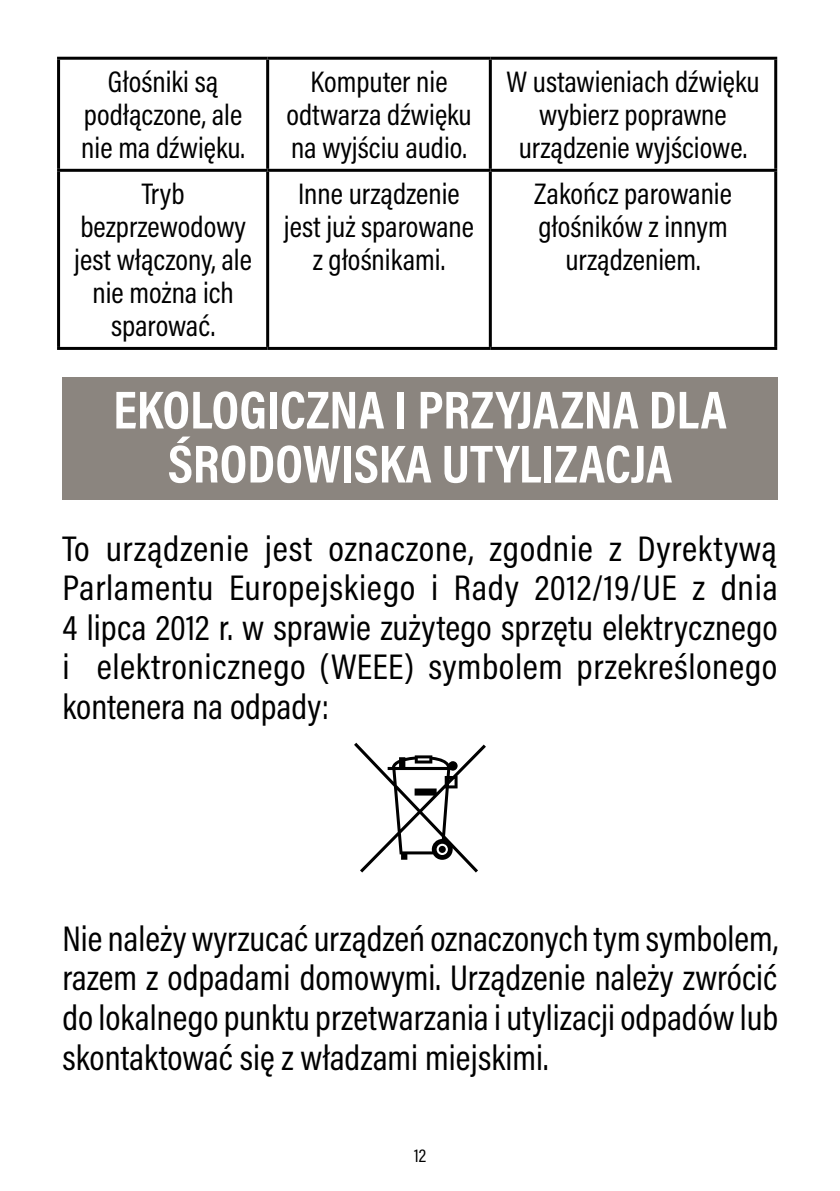
<style>
.page{position:relative;width:840px;height:1191px;background:#fff}
.page>*{position:absolute;margin:0;border:0;box-sizing:border-box;transform-origin:0 0}
.t1{font:700 54px/54px "Acumin Pro Cond";color:#fff;text-align:center}
.t2{font:36px/39.6px "Acumin Pro Cond";color:#000;text-align:justify}
.t3{font:30px/32.8px "Acumin Pro Cond";color:#000;text-align:center}
.t4{font:18.8px "Acumin Pro Cond";color:#000}
</style>
<div class="page">
<hr style="left:57px;top:57px;width:210px;height:3px;background:#000">
<hr style="left:57px;top:60px;width:3px;height:109px;background:#000">
<hr style="left:267px;top:57px;width:223px;height:3px;background:#000">
<hr style="left:266px;top:60px;width:3px;height:109px;background:#000">
<hr style="left:490px;top:57px;width:286px;height:3px;background:#000">
<hr style="left:488px;top:60px;width:3px;height:109px;background:#000">
<hr style="left:773px;top:60px;width:3px;height:109px;background:#000">
<hr style="left:57px;top:169px;width:210px;height:3px;background:#000">
<hr style="left:57px;top:172px;width:3px;height:175px;background:#000">
<hr style="left:267px;top:169px;width:223px;height:3px;background:#000">
<hr style="left:266px;top:172px;width:3px;height:175px;background:#000">
<hr style="left:490px;top:169px;width:286px;height:3px;background:#000">
<hr style="left:488px;top:172px;width:3px;height:175px;background:#000">
<hr style="left:773px;top:172px;width:3px;height:175px;background:#000">
<hr style="left:57px;top:347px;width:210px;height:3px;background:#000">
<hr style="left:267px;top:347px;width:223px;height:3px;background:#000">
<hr style="left:490px;top:347px;width:286px;height:3px;background:#000">
<div style="left:62px;top:378px;width:715px;height:122px;background:#8b857f"></div>
<svg style="left:354px;top:742px;width:131px;height:130px"></svg>
<div style="left:438px;top:846px;width:7px;height:7px;background:#000;border-radius:50%"></div>
<p class="t3" style="left:81px;top:65px;width:165px">Głośniki są podłączone, ale nie ma dźwięku.</p>
<p class="t3" style="left:286px;top:65px;width:187px">Komputer nie odtwarza dźwięku na wyjściu audio.</p>
<p class="t3" style="left:506px;top:65px;width:254px">W ustawieniach dźwięku wybierz poprawne urządzenie wyjściowe.</p>
<p class="t3" style="left:74px;top:177px;width:179px">Tryb bezprzewodowy jest włączony, ale nie można ich sparować.</p>
<p class="t3" style="left:283px;top:177px;width:192px">Inne urządzenie jest już sparowane z głośnikami.</p>
<p class="t3" style="left:533px;top:177px;width:199px">Zakończ parowanie głośników z innym urządzeniem.</p>
<h1 class="t1" style="left:113px;top:381px;width:614px">EKOLOGICZNA I PRZYJAZNA DLA<br>ŚRODOWISKA UTYLIZACJA</h1>
<p class="t2" style="left:62px;top:527px;width:716px">To urządzenie jest oznaczone, zgodnie z Dyrektywą Parlamentu Europejskiego i Rady 2012/19/UE z dnia 4 lipca 2012 r. w sprawie zużytego sprzętu elektrycznego i elektronicznego (WEEE</p>
<p class="t2" style="left:404px;top:646px;width:374px">) symbolem przekreślonego</p>
<p class="t2" style="left:62px;top:686px;width:268px">kontenera na odpady:</p>
<p class="t2" style="left:62px;top:917px;width:716px">Nie należy wyrzucać urządzeń oznaczonych tym symbolem, razem z odpadami domowymi. Urządzenie należy zwrócić do lokalnego punktu przetwarzania i utylizacji odpadów lub skontaktować się z władzami miejskimi.</p>
<p class="t4" style="left:414px;top:1143px;width:13px">12</p>
</div>
